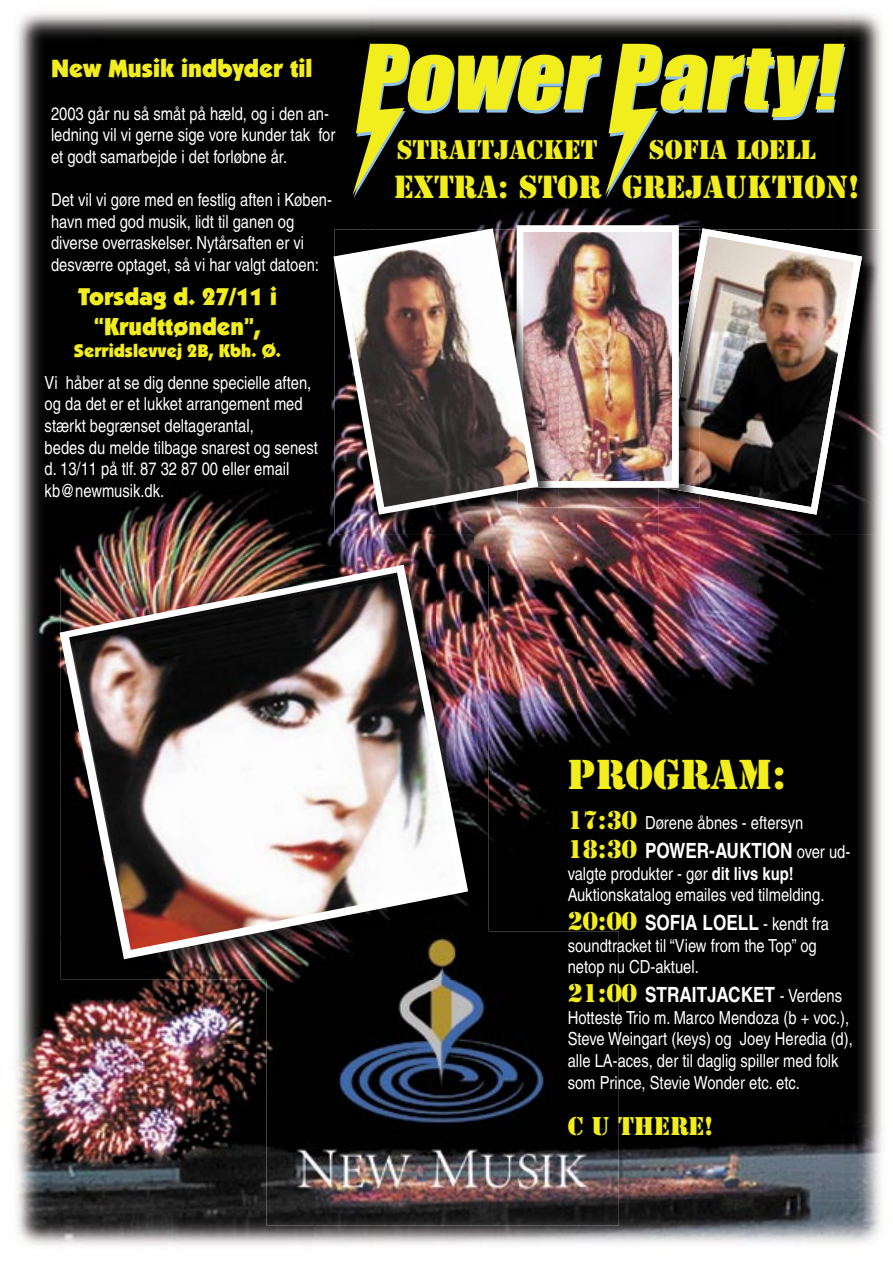
<style>
.page{position:relative;width:893px;height:1263px;background:#fff}
.page>*{position:absolute;margin:0;border:0;box-sizing:border-box;transform-origin:0 0}
.t1{font:39px "Stencil";color:#f2ed1c}
.t2{font:29.85px "Stencil";color:#f2ed1c}
.t3{font:25.2px "Stencil";color:#f2ed1c}
.t4{font:900 25.2px "Itc Kabel";color:#f2ed1c}
.t5{font:900 24.45px/29.4px "Itc Kabel";color:#f2ed1c;text-align:center}
.t6{font:24px "Stencil";color:#f2ed1c}
.t7{font:700 condensed 21px "Helvetica";color:#fff}
.t8{font:900 18.3px "Itc Kabel";color:#f2ed1c}
.t9{font:condensed 18px/21.6px "Helvetica";color:#fff}
.s1{font-family:"Stencil";font-stretch:normal;font-size:24px;color:#f2ed1c}
.s2{font-family:"Stencil";font-weight:400;font-stretch:normal;font-size:24px;color:#f2ed1c}
.s3{font-weight:400;font-size:18px}
.s4{font-weight:700}
</style>
<div class="page">
<img style="left:15px;top:938px;width:300px;height:308px">
<img style="left:315px;top:1199px;width:566px;height:46px">
<img style="left:578px;top:521px;width:305px;height:678px">
<img style="left:17px;top:12px;width:88px;height:926px">
<img style="left:473px;top:521px;width:105px;height:410px">
<img style="left:105px;top:13px;width:262px;height:552px">
<img style="left:367px;top:534px;width:106px;height:32px">
<img style="left:558px;top:508px;width:100px;height:13px">
<img style="left:841px;top:12px;width:43px;height:509px">
<img style="left:367px;top:12px;width:474px;height:216px">
<img style="left:266px;top:931px;width:353px;height:294px">
<img style="left:61px;top:959px;width:205px;height:20px">
<img style="left:468px;top:566px;width:20px;height:365px">
<img style="left:266px;top:931px;width:222px;height:48px">
<img style="left:60px;top:565px;width:408px;height:394px">
<img style="left:69px;top:572px;width:390px;height:378px">
<img style="left:658px;top:484px;width:224px;height:50px">
<img style="left:862px;top:382px;width:20px;height:102px">
<img style="left:862px;top:229px;width:20px;height:153px">
<img style="left:699px;top:228px;width:163px;height:287px">
<img style="left:558px;top:226px;width:141px;height:282px">
<img style="left:658px;top:229px;width:41px;height:279px">
<img style="left:663px;top:248px;width:36px;height:246px">
<img style="left:517px;top:225px;width:162px;height:263px">
<img style="left:334px;top:508px;width:224px;height:26px">
<img style="left:538px;top:229px;width:20px;height:279px">
<img style="left:333px;top:228px;width:205px;height:287px">
<svg style="left:352px;top:44px;width:493px;height:154px;background:#4b4c12"></svg>
<h3 class="t4" style="left:51px;top:52px;width:263px">New Musik indbyder til</h3>
<p class="t9" style="left:51px;top:103px;width:286px">2003 går nu så småt på hæld, og i den an&shy;ledning vil vi gerne sige vore kunder tak for et godt samarbejde i det forløbne år.</p>
<p class="t9" style="left:51px;top:189px;width:282px">Det vil vi gøre med en festlig aften i Køben&shy;havn med god musik, lidt til ganen og diverse overraskelser. Nytårsaften er vi desværre optaget, så vi har valgt datoen:</p>
<h3 class="t5" style="left:78px;top:282px;width:200px">Torsdag d. 27/11 i “Krudttønden”,</h3>
<p class="t8" style="left:74px;top:339px;width:209px">Serridslevvej 2B, Kbh. Ø.</p>
<p class="t9" style="left:45px;top:372px;width:275px">Vi håber at se dig denne specielle aften, og da det er et lukket arrangement med stærkt begrænset deltagerantal,<br>bedes du melde tilbage snarest og senest d. 13/11 på tlf. 87 32 87 00 eller email kb@newmusik.dk.</p>
<h3 class="t3" style="left:397px;top:133px;width:202px">STRAITJACKET</h3>
<h3 class="t3" style="left:649px;top:133px;width:168px">SOFIA LOELL</h3>
<h2 class="t2" style="left:394px;top:168px;width:467px">EXTRA: STOR GREJAUKTION!</h2>
<h1 class="t1" style="left:568px;top:749px;width:220px">PROGRAM:</h1>
<p class="t9" style="left:568px;top:812px;width:237px"><span class="s1">17:30</span> Dørene åbnes - eftersyn</p>
<p class="t7" style="left:568px;top:838px;width:284px"><span class="s2">18:30</span> POWER-AUKTION <span class="s3">over ud-</span></p>
<p class="t9" style="left:568px;top:863px;width:258px">valgte produkter - gør <span class="s4">dit livs kup!<br></span>Auktionskatalog emailes ved tilmelding.</p>
<p class="t7" style="left:568px;top:910px;width:263px"><span class="s2">20:00</span> SOFIA LOELL <span class="s3">- kendt fra</span></p>
<p class="t9" style="left:568px;top:935px;width:251px">soundtracket til “View from the Top” og netop nu CD-aktuel.</p>
<p class="t7" style="left:568px;top:982px;width:276px"><span class="s2">21:00</span> STRAITJACKET <span class="s3">- Verdens</span></p>
<p class="t9" style="left:568px;top:1007px;width:287px">Hotteste Trio m. Marco Mendoza (b + voc.), Steve Weingart (keys) og Joey Heredia (d), alle LA-aces, der til daglig spiller med folk som Prince, Stevie Wonder etc. etc.</p>
<h3 class="t6" style="left:568px;top:1111px;width:147px">C U THERE!</h3>
</div>
